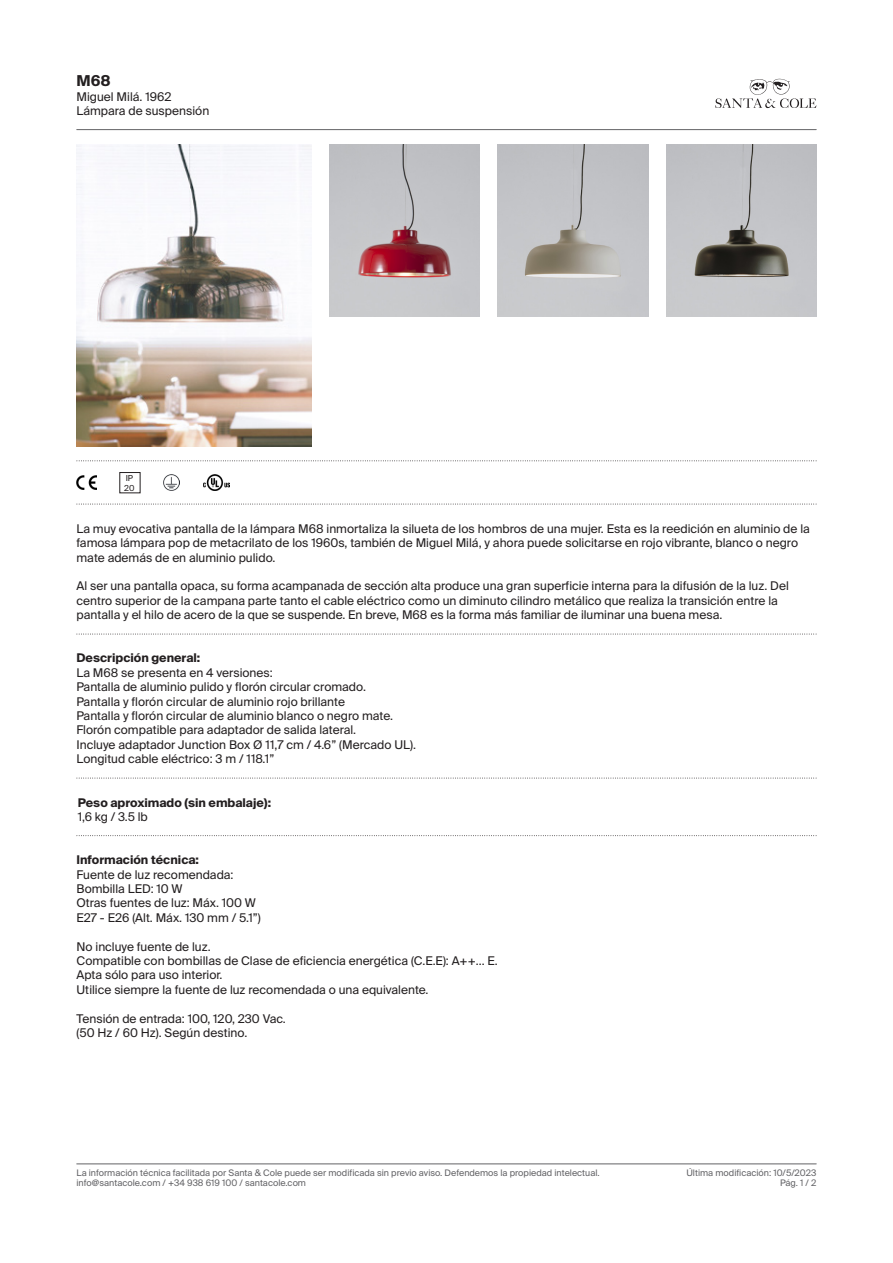
<style>
.page{position:relative;width:893px;height:1263px;background:#fff}
.page>*{position:absolute;margin:0;border:0;box-sizing:border-box;transform-origin:0 0}
.t1{font:700 15px "Suisse Intl";color:#231f20}
.t2{font:12px/14.4px "Suisse Intl";color:#231f20}
.t3{font:700 12px "Suisse Intl";color:#231f20}
.t4{font:9px "Suisse Intl";color:#636366}
.t5{font:8.25px "Suisse Intl";color:#231f20}
.s1{font-weight:700}
</style>
<div class="page">
<svg style="left:715px;top:79px;width:101px;height:29px"></svg>
<hr style="left:77px;top:129px;width:739px;height:1px;background:#636366">
<hr style="left:77px;top:1163px;width:739px;height:1px;background:#636366">
<img style="left:77px;top:144px;width:234px;height:302px">
<img style="left:498px;top:144px;width:150px;height:173px">
<img style="left:666px;top:144px;width:150px;height:173px">
<img style="left:329px;top:144px;width:151px;height:173px">
<svg style="left:77px;top:460px;width:740px;height:1px"></svg>
<svg style="left:77px;top:504px;width:740px;height:1px"></svg>
<svg style="left:77px;top:835px;width:740px;height:1px"></svg>
<svg style="left:77px;top:634px;width:740px;height:1px"></svg>
<img style="left:77px;top:475px;width:19px;height:14px">
<img style="left:203px;top:474px;width:27px;height:16px">
<img style="left:163px;top:474px;width:17px;height:17px">
<svg style="left:77px;top:778px;width:740px;height:1px"></svg>
<p class="t1" style="left:77px;top:72px;width:36px">M68</p>
<p class="t2" style="left:77px;top:89px;width:134px">Miguel Milá. 1962<br>Lámpara de suspensión</p>
<p class="t5" style="left:126px;top:473px;width:9px">IP</p>
<p class="t5" style="left:124px;top:483px;width:12px">20</p>
<p class="t2" style="left:77px;top:521px;width:735px">La muy evocativa pantalla de la lámpara M68 inmortaliza la silueta de los hombros de una mujer. Esta es la reedición en aluminio de la famosa lámpara pop de metacrilato de los 1960s, también de Miguel Milá, y ahora puede solicitarse en rojo vibrante, blanco o negro mate además de en aluminio pulido.</p>
<p class="t2" style="left:77px;top:579px;width:714px">Al ser una pantalla opaca, su forma acampanada de sección alta produce una gran superficie interna para la difusión de la luz. Del centro superior de la campana parte tanto el cable eléctrico como un diminuto cilindro metálico que realiza la transición entre la pantalla y el hilo de acero de la que se suspende. En breve, M68 es la forma más familiar de iluminar una buena mesa.</p>
<p class="t2" style="left:77px;top:651px;width:198px"><span class="s1">Descripción general:<br></span>La M68 se presenta en 4 versiones:</p>
<p class="t2" style="left:77px;top:680px;width:291px">Pantalla de aluminio pulido y florón circular cromado.</p>
<p class="t2" style="left:77px;top:694px;width:270px">Pantalla y florón circular de aluminio rojo brillante</p>
<p class="t2" style="left:77px;top:709px;width:318px">Pantalla y florón circular de aluminio blanco o negro mate.</p>
<p class="t2" style="left:77px;top:723px;width:281px">Florón compatible para adaptador de salida lateral.</p>
<p class="t2" style="left:77px;top:737px;width:341px">Incluye adaptador Junction Box Ø 11,7 cm / 4.6” (Mercado UL).</p>
<p class="t2" style="left:77px;top:752px;width:199px">Longitud cable eléctrico: 3 m / 118.1”</p>
<p class="t3" style="left:78px;top:795px;width:195px">Peso aproximado (sin embalaje):</p>
<p class="t2" style="left:78px;top:809px;width:72px">1,6 kg / 3.5 lb</p>
<p class="t2" style="left:77px;top:853px;width:159px"><span class="s1">Información técnica:<br></span>Fuente de luz recomendada:</p>
<p class="t2" style="left:77px;top:881px;width:108px">Bombilla LED: 10 W</p>
<p class="t2" style="left:77px;top:896px;width:181px">Otras fuentes de luz: Máx. 100 W</p>
<p class="t2" style="left:77px;top:910px;width:186px">E27 - E26 (Alt. Máx. 130 mm / 5.1”)</p>
<p class="t2" style="left:77px;top:939px;width:136px">No incluye fuente de luz.</p>
<p class="t2" style="left:77px;top:953px;width:423px">Compatible con bombillas de Clase de eficiencia energética (C.E.E): A++... E.</p>
<p class="t2" style="left:77px;top:968px;width:147px">Apta sólo para uso interior.</p>
<p class="t2" style="left:77px;top:982px;width:354px">Utilice siempre la fuente de luz recomendada o una equivalente.</p>
<p class="t2" style="left:77px;top:1011px;width:211px">Tensión de entrada: 100, 120, 230 Vac.</p>
<p class="t2" style="left:77px;top:1025px;width:172px">(50 Hz / 60 Hz). Según destino.</p>
<p class="t4" style="left:77px;top:1167px;width:525px">La información técnica facilitada por Santa &amp; Cole puede ser modificada sin previo aviso. Defendemos la propiedad intelectual.</p>
<p class="t4" style="left:686px;top:1167px;width:132px">Última modificación: 10/5/2023</p>
<p class="t4" style="left:77px;top:1178px;width:231px">info@santacole.com / +34 938 619 100 / santacole.com</p>
<p class="t4" style="left:780px;top:1178px;width:38px">Pág. 1 / 2</p>
</div>
